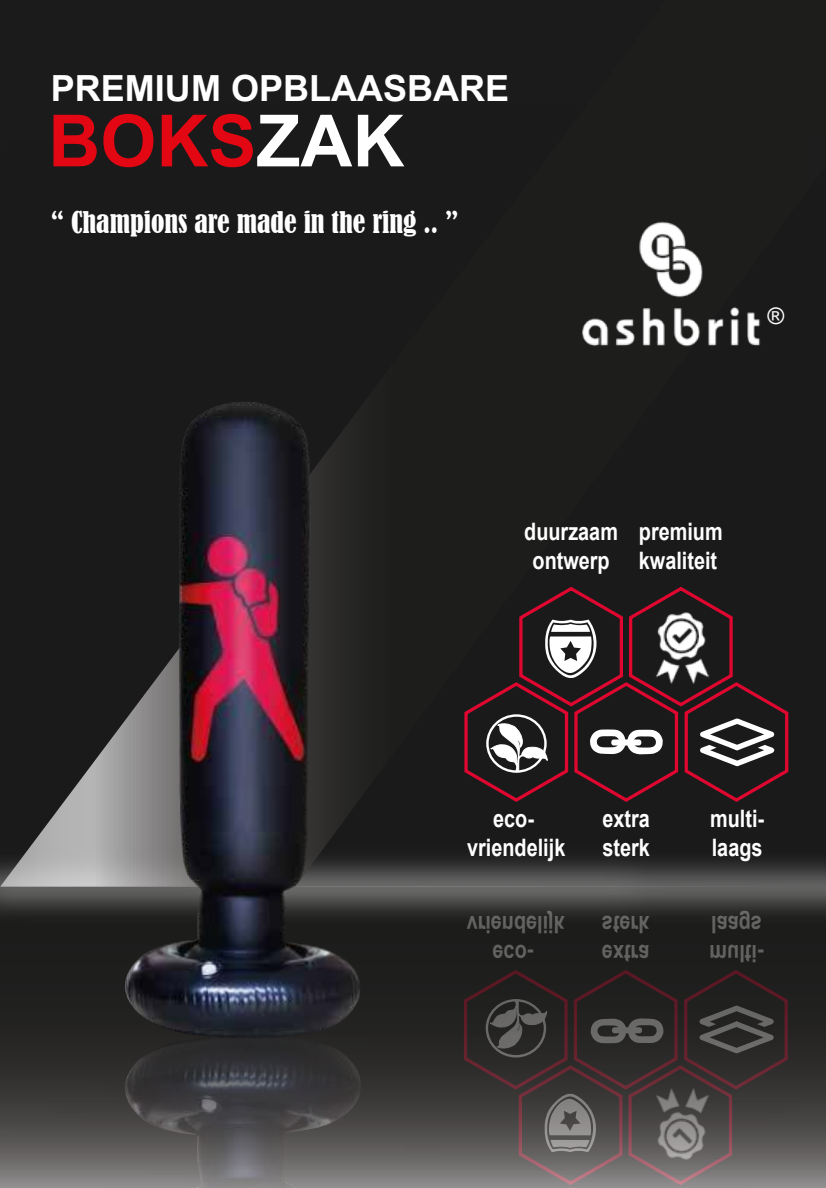
<style>
.page{position:relative;width:826px;height:1188px;background:#fff}
.page>*{position:absolute;margin:0;border:0;box-sizing:border-box;transform-origin:0 0}
.t1{font:700 72px "Arial";color:#e30613}
.t2{font:700 36px "Arial";color:#fff}
.t3{font:condensed 28px "Bernard";color:#fff}
.t4{font:700 24px/28.8px "Arial";color:#fff;scale:.83 1}
.t5{font:22.8px "Arial";color:#fff}
.s1{color:#fff}
</style>
<div class="page">
<img style="left:0;top:935px;width:825px;height:252px">
<img style="left:0;top:904px;width:825px;height:31px">
<img style="left:0;top:887px;width:825px;height:17px">
<svg style="left:0;top:886px;width:825px;height:1px"></svg>
<div style="left:0;top:0;width:825px;height:886px;background:#1a1a1a"></div>
<img style="left:123px;top:401px;width:238px;height:637px">
<img style="left:568px;top:210px;width:205px;height:153px">
<svg style="left:462px;top:584px;width:327px;height:220px;background:#402f32"></svg>
<svg style="left:602px;top:944px;width:46px;height:17px"></svg>
<svg style="left:602px;top:915px;width:47px;height:17px"></svg>
<svg style="left:493px;top:944px;width:40px;height:13px"></svg>
<svg style="left:466px;top:910px;width:98px;height:22px;background:#212120"></svg>
<svg style="left:710px;top:944px;width:53px;height:17px"></svg>
<svg style="left:712px;top:910px;width:48px;height:22px"></svg>
<h2 class="t2" style="left:51px;top:75px;width:459px">PREMIUM OPBLAASBARE</h2>
<h1 class="t1" style="left:48px;top:114px;width:357px">BOKS<span class="s1">ZAK</span></h1>
<p class="t3" style="left:51px;top:210px;width:409px">“ Champions are made in the ring .. ”</p>
<p class="t5" style="left:767px;top:307px;width:18px">®</p>
<p class="t4" style="left:524px;top:519px;width:114px;text-align:center">duurzaam ontwerp</p>
<p class="t4" style="left:638px;top:519px;width:102px">premium kwaliteit</p>
<p class="t4" style="left:467px;top:806px;width:120px;text-align:center">eco&shy;vriendelijk</p>
<p class="t4" style="left:710px;top:806px;width:67px">multi&shy;laags</p>
<p class="t4" style="left:602px;top:806px;width:59px">extra sterk</p>
</div>
